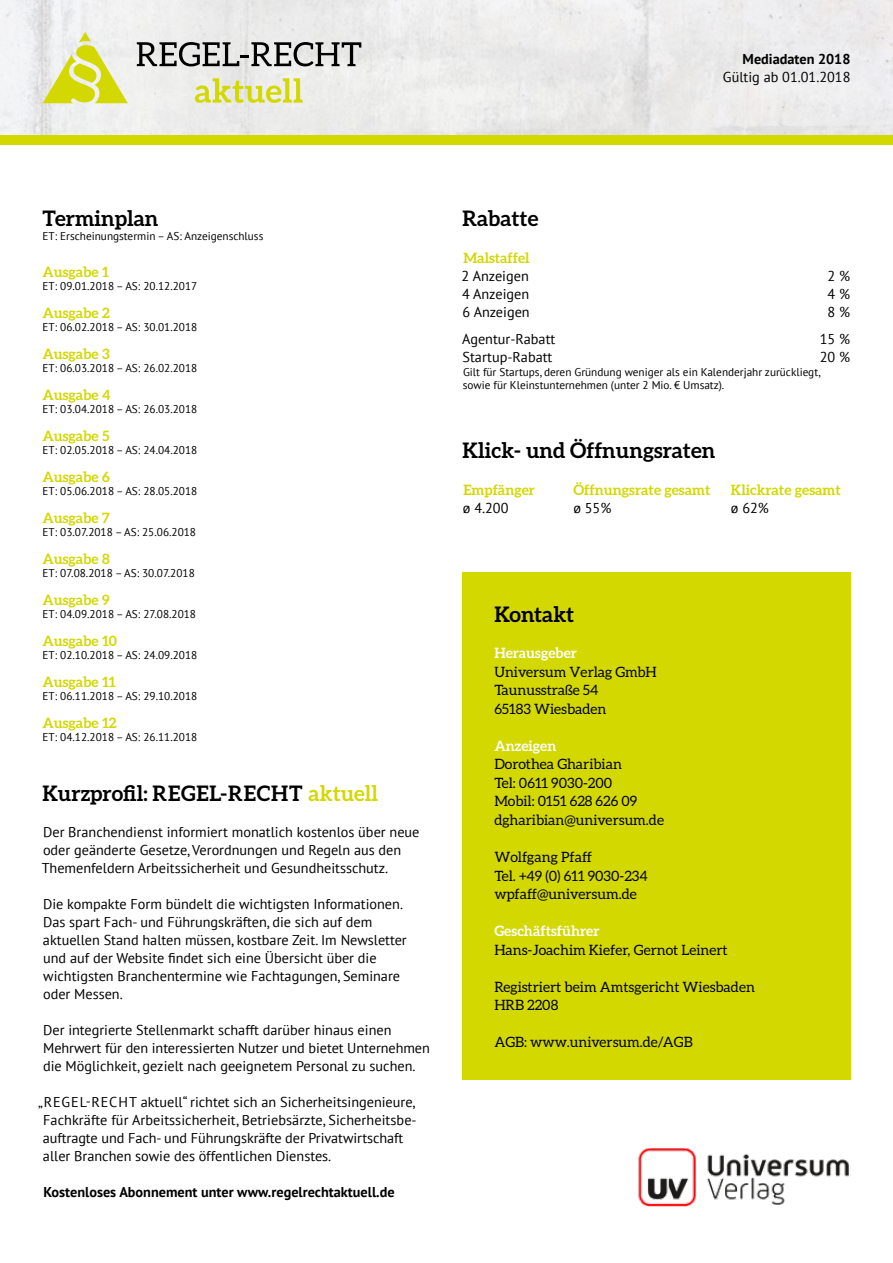
<style>
.page{position:relative;width:893px;height:1263px;background:#fff}
.page>*{position:absolute;margin:0;border:0;box-sizing:border-box;transform-origin:0 0}
.t1{font:700 21.3px "Aleo";color:#000}
.t2{font:14.25px/18px "PT Sans";color:#000}
.t3{font:14.25px/18.6px "Aleo";color:#000}
.t4{font:700 14.25px "Aleo";color:#d3d800}
.t5{font:700 14.25px "PT Sans";color:#000}
.t6{font:700 14.25px "Aleo";color:#fff}
.t7{font:11.25px/13.5px "PT Sans";color:#000}
.s1{color:#d3d800}
</style>
<div class="page">
<div style="left:0;top:135px;width:893px;height:9px;background:#d3d800"></div>
<div style="left:462px;top:573px;width:388px;height:507px;background:#d3d800"></div>
<img style="left:638px;top:1148px;width:211px;height:58px">
<svg style="left:43px;top:32px;width:85px;height:71px"></svg>
<svg style="left:137px;top:42px;width:224px;height:24px"></svg>
<svg style="left:195px;top:78px;width:108px;height:25px"></svg>
<p class="t5" style="left:743px;top:49px;width:109px">Mediadaten 2018</p>
<p class="t2" style="left:723px;top:68px;width:129px">Gültig ab 01.01.2018</p>
<h1 class="t1" style="left:43px;top:206px;width:117px">Terminplan</h1>
<p class="t7" style="left:43px;top:229px;width:222px">ET: Erscheinungstermin – AS: Anzeigenschluss</p>
<p class="t4" style="left:43px;top:263px;width:68px">Ausgabe 1</p>
<p class="t7" style="left:43px;top:279px;width:156px">ET: 09.01.2018 – AS: 20.12.2017</p>
<p class="t4" style="left:43px;top:304px;width:69px">Ausgabe 2</p>
<p class="t7" style="left:43px;top:320px;width:156px">ET: 06.02.2018 – AS: 30.01.2018</p>
<p class="t4" style="left:43px;top:345px;width:69px">Ausgabe 3</p>
<p class="t7" style="left:43px;top:361px;width:156px">ET: 06.03.2018 – AS: 26.02.2018</p>
<p class="t4" style="left:43px;top:386px;width:69px">Ausgabe 4</p>
<p class="t7" style="left:43px;top:402px;width:156px">ET: 03.04.2018 – AS: 26.03.2018</p>
<p class="t4" style="left:43px;top:427px;width:68px">Ausgabe 5</p>
<p class="t7" style="left:43px;top:443px;width:156px">ET: 02.05.2018 – AS: 24.04.2018</p>
<p class="t4" style="left:43px;top:468px;width:69px">Ausgabe 6</p>
<p class="t7" style="left:43px;top:484px;width:156px">ET: 05.06.2018 – AS: 28.05.2018</p>
<p class="t4" style="left:43px;top:509px;width:69px">Ausgabe 7</p>
<p class="t7" style="left:43px;top:525px;width:155px">ET: 03.07.2018 – AS: 25.06.2018</p>
<p class="t4" style="left:43px;top:550px;width:69px">Ausgabe 8</p>
<p class="t7" style="left:43px;top:566px;width:154px">ET: 07.08.2018 – AS: 30.07.2018</p>
<p class="t4" style="left:43px;top:591px;width:68px">Ausgabe 9</p>
<p class="t7" style="left:43px;top:607px;width:155px">ET: 04.09.2018 – AS: 27.08.2018</p>
<p class="t4" style="left:43px;top:632px;width:76px">Ausgabe 10</p>
<p class="t7" style="left:43px;top:648px;width:156px">ET: 02.10.2018 – AS: 24.09.2018</p>
<p class="t4" style="left:43px;top:673px;width:75px">Ausgabe 11</p>
<p class="t7" style="left:43px;top:689px;width:156px">ET: 06.11.2018 – AS: 29.10.2018</p>
<p class="t4" style="left:43px;top:714px;width:76px">Ausgabe 12</p>
<p class="t7" style="left:43px;top:730px;width:156px">ET: 04.12.2018 – AS: 26.11.2018</p>
<h1 class="t1" style="left:43px;top:781px;width:337px">Kurzprofil: REGEL-RECHT <span class="s1">aktuell</span></h1>
<p class="t2" style="left:42px;top:822px;width:379px">Der Branchendienst informiert monatlich kostenlos über neue oder geänderte Gesetze, Verordnungen und Regeln aus den<br>Themenfeldern Arbeitssicherheit und Gesundheitsschutz.</p>
<p class="t2" style="left:43px;top:894px;width:365px">Die kompakte Form bündelt die wichtigsten Informationen.<br>Das spart Fach- und Führungskräften, die sich auf dem aktuellen Stand halten müssen, kostbare Zeit. Im Newsletter und auf der Website findet sich eine Übersicht über die wichtigsten Branchentermine wie Fachtagungen, Seminare oder Messen.</p>
<p class="t2" style="left:43px;top:1020px;width:388px">Der integrierte Stellenmarkt schafft darüber hinaus einen<br>Mehrwert für den interessierten Nutzer und bietet Unternehmen die Möglichkeit, gezielt nach geeignetem Personal zu suchen.</p>
<p class="t2" style="left:43px;top:1092px;width:375px;text-indent:-5px">„REGEL-RECHT aktuell“ richtet sich an Sicherheitsingenieure, Fachkräfte für Arbeitssicherheit, Betriebsärzte, Sicherheitsbe&shy;auftragte und Fach- und Führungskräfte der Privatwirtschaft aller Branchen sowie des öffentlichen Dienstes.</p>
<p class="t5" style="left:43px;top:1182px;width:353px">Kostenloses Abonnement unter www.regelrechtaktuell.de</p>
<h1 class="t1" style="left:463px;top:206px;width:77px">Rabatte</h1>
<p class="t4" style="left:463px;top:250px;width:68px">Malstaffel</p>
<p class="t2" style="left:462px;top:267px;width:69px">2 Anzeigen</p>
<p class="t2" style="left:827px;top:267px;width:24px">2 %</p>
<p class="t2" style="left:462px;top:285px;width:69px">4 Anzeigen</p>
<p class="t2" style="left:827px;top:285px;width:24px">4 %</p>
<p class="t2" style="left:463px;top:303px;width:69px">6 Anzeigen</p>
<p class="t2" style="left:827px;top:303px;width:24px">8 %</p>
<p class="t2" style="left:462px;top:330px;width:95px">Agentur-Rabatt</p>
<p class="t2" style="left:820px;top:330px;width:32px">15 %</p>
<p class="t2" style="left:463px;top:348px;width:91px">Startup-Rabatt</p>
<p class="t2" style="left:820px;top:348px;width:32px">20 %</p>
<p class="t7" style="left:463px;top:365px;width:359px">Gilt für Startups, deren Gründung weniger als ein Kalenderjahr zurückliegt, sowie für Kleinstunternehmen (unter 2 Mio. € Umsatz).</p>
<h1 class="t1" style="left:463px;top:438px;width:254px">Klick- und Öffnungsraten</h1>
<p class="t4" style="left:463px;top:482px;width:73px">Empfänger</p>
<p class="t4" style="left:573px;top:482px;width:138px">Öffnungsrate gesamt</p>
<p class="t4" style="left:731px;top:482px;width:111px">Klickrate gesamt</p>
<p class="t2" style="left:463px;top:499px;width:47px">ø 4.200</p>
<p class="t2" style="left:573px;top:499px;width:39px">ø 55%</p>
<p class="t2" style="left:731px;top:499px;width:39px">ø 62%</p>
<h1 class="t1" style="left:494px;top:602px;width:81px">Kontakt</h1>
<p class="t6" style="left:494px;top:645px;width:84px">Herausgeber</p>
<p class="t3" style="left:494px;top:662px;width:164px">Universum Verlag GmbH<br>Taunusstraße 54<br>65183 Wiesbaden</p>
<p class="t6" style="left:494px;top:737px;width:64px">Anzeigen</p>
<p class="t3" style="left:494px;top:755px;width:171px">Dorothea Gharibian<br>Tel: 0611 9030-200<br>Mobil: 0151 628 626 09 dgharibian@universum.de</p>
<p class="t3" style="left:494px;top:847px;width:155px">Wolfgang Pfaff<br>Tel. +49 (0) 611 9030-234 wpfaff@universum.de</p>
<p class="t6" style="left:494px;top:923px;width:107px">Geschäftsführer</p>
<p class="t3" style="left:494px;top:940px;width:235px">Hans-Joachim Kiefer, Gernot Leinert</p>
<p class="t3" style="left:494px;top:977px;width:262px">Registriert beim Amtsgericht Wiesbaden<br>HRB 2208</p>
<p class="t3" style="left:494px;top:1033px;width:200px">AGB: www.universum.de/AGB</p>
</div>
